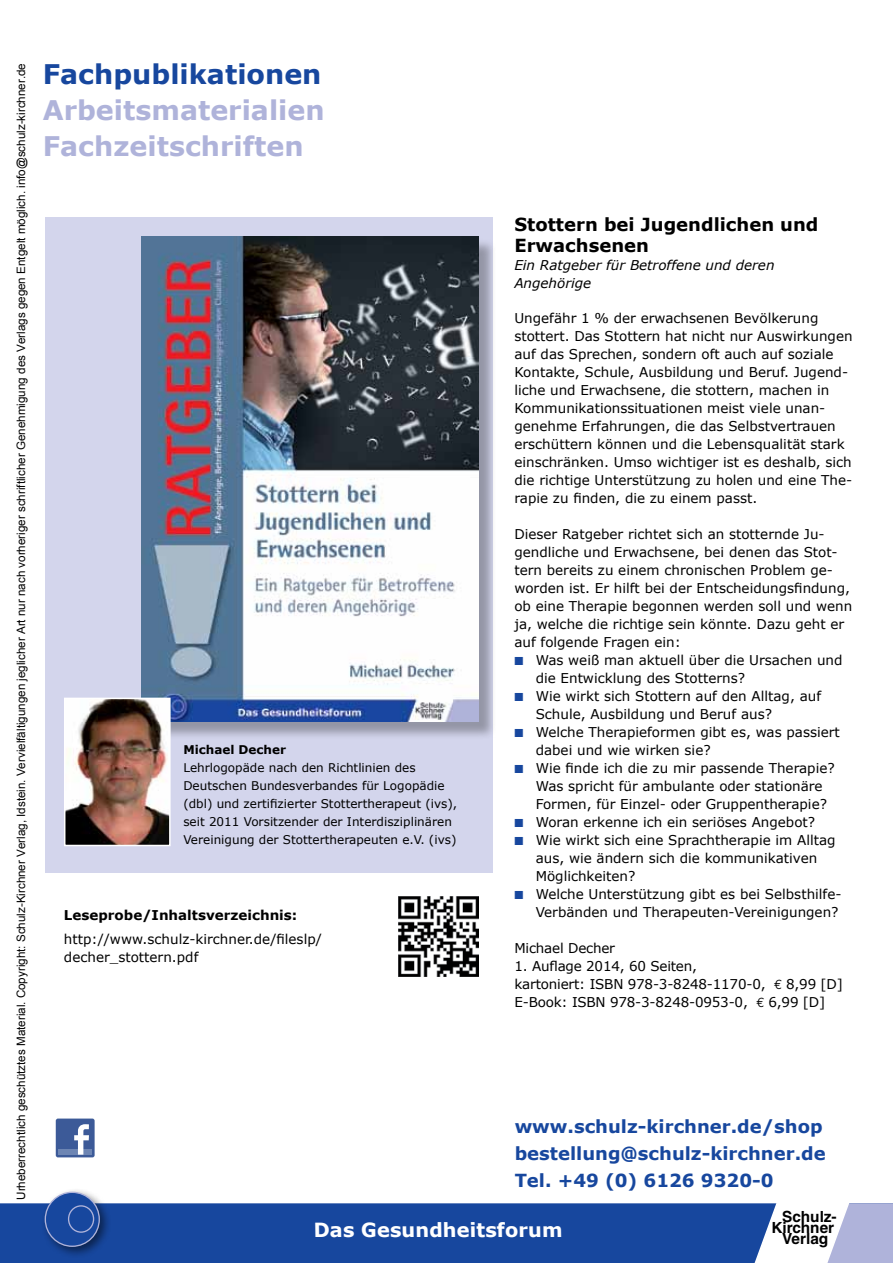
<style>
.page{position:relative;width:893px;height:1263px;background:#fff}
.page>*{position:absolute;margin:0;border:0;box-sizing:border-box;transform-origin:0 0}
.t1{font:700 27px/36px "Verdana";color:#afb3da}
.t2{font:700 27px "Verdana";color:#17479e}
.t3{font:700 19.5px "Verdana";color:#fff}
.t4{font:700 18px/27px "Verdana";color:#17479e}
.t5{font:700 18px/21.6px "Verdana";color:#000}
.t6{font:700 15.3px "Helvetica";color:#000}
.t7{font:700 condensed 15px "Frutiger Next LT";color:#000}
.t8{font:13.5px/18px "Verdana";color:#000}
.t9{font:italic 13.5px/18px "Verdana";color:#000}
.t10{font:700 13.5px "Verdana";color:#000}
.t11{font:12px/18px "Verdana";color:#000}
.t12{font:700 12px "Verdana";color:#000}
.t13{font:11.55px "Arial";color:#000}
.s1{font-family:"Euro Mono"}
</style>
<div class="page">
<div style="left:46px;top:217px;width:447px;height:656px;background:#d3d5ec"></div>
<div style="left:144px;top:238px;width:353px;height:502px;background:#000;opacity:.3"></div>
<img style="left:142px;top:236px;width:336px;height:485px">
<div style="left:56px;top:1118px;width:39px;height:39px;background:#3c5a98;border-radius:2px"></div>
<div style="left:59px;top:1149px;width:33px;height:5px;background:#6d85b3"></div>
<svg style="left:74px;top:1124px;width:15px;height:30px"></svg>
<div style="left:0;top:1203px;width:749px;height:60px;background:#17479e"></div>
<svg style="left:749px;top:1203px;width:144px;height:60px"></svg>
<div style="left:41px;top:1188px;width:71px;height:71px;background:#000;opacity:.5"></div>
<div style="left:45px;top:1192px;width:54px;height:54px;background:#17479e;border-radius:50%"></div>
<div style="left:45px;top:1192px;width:55px;height:55px;border:1px solid #afb3da;border-radius:50%"></div>
<div style="left:68px;top:1205px;width:26px;height:28px;border:1px solid #afb3da;border-radius:50%"></div>
<img style="left:398px;top:896px;width:80px;height:80px">
<img style="left:67px;top:701px;width:101px;height:142px">
<div style="left:64px;top:698px;width:107px;height:148px;border:2px solid #fff"></div>
<p class="t13" style="left:14px;top:1200px;width:1138px;rotate:-90deg">Urheberrechtlich geschütztes Material. Copyright: Schulz-Kirchner Verlag, Idstein. Vervielfältigungen jeglicher Art nur nach vorheriger schriftlicher Genehmigung des Verlags gegen Entgelt möglich. info@schulz-kirchner.de</p>
<h1 class="t2" style="left:43px;top:55px;width:280px">Fachpublikationen</h1>
<h1 class="t1" style="left:43px;top:92px;width:283px">Arbeitsmaterialien<br>Fachzeitschriften</h1>
<p class="t12" style="left:183px;top:741px;width:104px">Michael Decher</p>
<p class="t11" style="left:183px;top:759px;width:275px">Lehrlogopäde nach den Richtlinien des Deutschen Bundesverbandes für Logopädie (dbl) und zertifizierter Stottertherapeut (ivs), seit 2011 Vorsitzender der Interdisziplinären Vereinigung der Stottertherapeuten e.V. (ivs)</p>
<p class="t10" style="left:64px;top:906px;width:235px">Leseprobe/Inhaltsverzeichnis:</p>
<p class="t8" style="left:64px;top:930px;width:259px">http://www.schulz-kirchner.de/fileslp/ decher_stottern.pdf</p>
<h3 class="t5" style="left:514px;top:213px;width:306px">Stottern bei Jugendlichen und<br>Erwachsenen</h3>
<p class="t9" style="left:514px;top:256px;width:262px">Ein Ratgeber für Betroffene und deren<br>Angehörige</p>
<p class="t8" style="left:514px;top:309px;width:340px">Ungefähr 1 % der erwachsenen Bevölkerung stottert. Das Stottern hat nicht nur Auswirkungen auf das Sprechen, sondern oft auch auf soziale Kontakte, Schule, Ausbildung und Beruf. Jugend&shy;liche und Erwachsene, die stottern, machen in Kommunikationssituationen meist viele unan&shy;genehme Erfahrungen, die das Selbstvertrauen erschüttern können und die Lebensqualität stark einschränken. Umso wichtiger ist es deshalb, sich die richtige Unterstützung zu holen und eine The&shy;rapie zu finden, die zu einem passt.</p>
<p class="t8" style="left:514px;top:525px;width:339px">Dieser Ratgeber richtet sich an stotternde Ju&shy;gendliche und Erwachsene, bei denen das Stot&shy;tern bereits zu einem chronischen Problem ge&shy;worden ist. Er hilft bei der Entscheidungsfindung, ob eine Therapie begonnen werden soll und wenn ja, welche die richtige sein könnte. Dazu geht er auf folgende Fragen ein:</p>
<p class="t8" style="left:536px;top:651px;width:308px">Was weiß man aktuell über die Ursachen und die Entwicklung des Stotterns?<br>Wie wirkt sich Stottern auf den Alltag, auf Schule, Ausbildung und Beruf aus?<br>Welche Therapieformen gibt es, was passiert dabei und wie wirken sie?<br>Wie finde ich die zu mir passende Therapie?<br>Was spricht für ambulante oder stationäre Formen, für Einzel- oder Gruppentherapie?<br>Woran erkenne ich ein seriöses Angebot?<br>Wie wirkt sich eine Sprachtherapie im Alltag aus, wie ändern sich die kommunikativen Möglichkeiten?<br>Welche Unterstützung gibt es bei Selbsthilfe-Verbänden und Therapeuten-Vereinigungen?</p>
<p class="t8" style="left:514px;top:939px;width:102px">Michael Decher</p>
<p class="t8" style="left:514px;top:957px;width:330px">1. Auflage 2014, 60 Seiten,<br>kartoniert: ISBN 978-3-8248-1170-0, <span class="s1">E</span> 8,99 [D]<br>E-Book: ISBN 978-3-8248-0953-0, <span class="s1">E</span> 6,99 [D]</p>
<h3 class="t4" style="left:515px;top:1113px;width:313px">www.schulz-kirchner.de/shop bestellung@schulz-kirchner.de<br>Tel. +49 (0) 6126 9320-0</h3>
<h2 class="t3" style="left:314px;top:1215px;width:251px">Das Gesundheitsforum</h2>
<p class="t7" style="left:811px;top:1206px;width:16px">17</p>
<p class="t6" style="left:782px;top:1207px;width:56px">Schulz-</p>
<p class="t6" style="left:771px;top:1218px;width:64px">Kirchner</p>
<p class="t6" style="left:782px;top:1229px;width:48px">Verlag</p>
</div>
